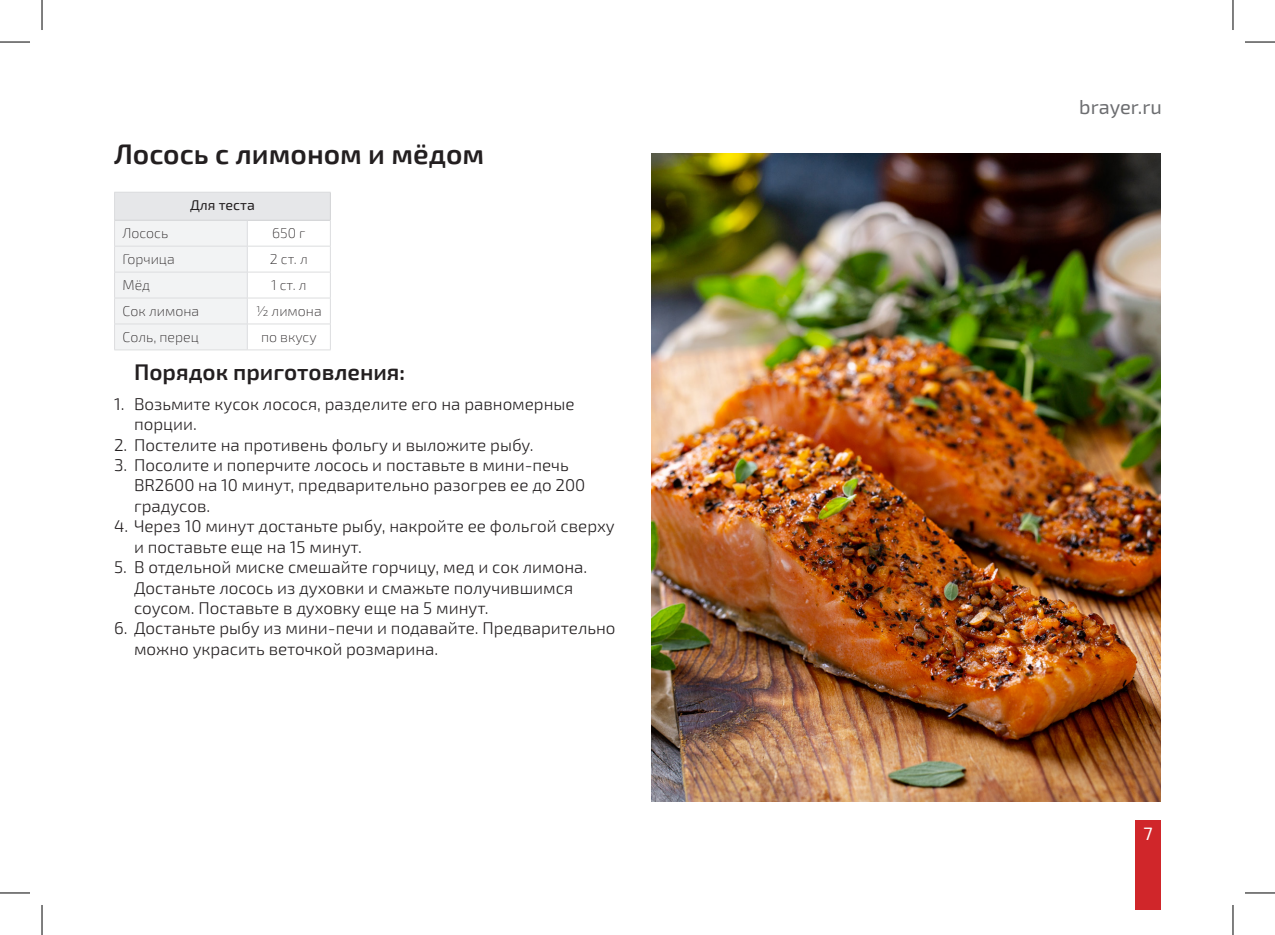
<style>
.page{position:relative;width:1275px;height:935px;background:#fff}
.page>*{position:absolute;margin:0;border:0;box-sizing:border-box;transform-origin:0 0}
.t1{font:600 28.4px "Exo 2";color:#231f20}
.t2{font:600 22.6px "Exo 2";color:#231f20}
.t3{font:20px "Exo 2.0";color:#6c6d70}
.t4{font:18px "Exo 2";color:#fff}
.t5{font:300 17px/20.4px "Exo 2.0";color:#231f20}
.t6{font:200 14.2px "Exo 2.0";color:#231f20}
.t7{font:14.2px "Exo 2.0";color:#231f20}
</style>
<div class="page">
<div style="left:1135px;top:820px;width:26px;height:89px;background:#d0262a"></div>
<div style="left:115px;top:192px;width:215px;height:28px;background:#e6e7e9"></div>
<hr style="left:247px;top:192px;width:84px;height:1px;background:#dcdddf">
<hr style="left:247px;top:220px;width:84px;height:1px;background:#d1d2d4">
<hr style="left:247px;top:246px;width:84px;height:1px;background:#dcdddf">
<hr style="left:247px;top:272px;width:84px;height:1px;background:#dcdddf">
<hr style="left:247px;top:298px;width:84px;height:1px;background:#dcdddf">
<hr style="left:247px;top:323px;width:84px;height:1px;background:#dcdddf">
<svg style="left:114px;top:192px;width:134px;height:157px"></svg>
<svg style="left:330px;top:193px;width:1px;height:156px"></svg>
<hr style="left:114px;top:349px;width:133px;height:1px;background:#dcdddf">
<hr style="left:247px;top:349px;width:84px;height:1px;background:#dcdddf">
<img style="left:651px;top:154px;width:510px;height:647px">
<hr style="left:0;top:42px;width:30px;height:1px;background:#000">
<hr style="left:1245px;top:42px;width:30px;height:1px;background:#000">
<hr style="left:0;top:892px;width:30px;height:1px;background:#000">
<hr style="left:1245px;top:892px;width:30px;height:1px;background:#000">
<hr style="left:42px;top:0;width:1px;height:30px;background:#000">
<hr style="left:42px;top:904px;width:1px;height:30px;background:#000">
<hr style="left:1232px;top:0;width:1px;height:30px;background:#000">
<hr style="left:1232px;top:904px;width:1px;height:30px;background:#000">
<h1 class="t1" style="left:114px;top:137px;width:372px">Лосось с лимоном и мёдом</h1>
<p class="t7" style="left:190px;top:197px;width:66px">Для теста</p>
<p class="t6" style="left:123px;top:225px;width:47px">Лосось</p>
<p class="t6" style="left:272px;top:225px;width:35px">650 г</p>
<p class="t6" style="left:123px;top:251px;width:54px">Горчица</p>
<p class="t6" style="left:270px;top:251px;width:39px">2 ст. л</p>
<p class="t6" style="left:123px;top:277px;width:29px">Мёд</p>
<p class="t6" style="left:271px;top:277px;width:37px">1 ст. л</p>
<p class="t6" style="left:123px;top:303px;width:78px">Сок лимона</p>
<p class="t6" style="left:256px;top:303px;width:67px">½ лимона</p>
<p class="t6" style="left:123px;top:329px;width:78px">Соль, перец</p>
<p class="t6" style="left:261px;top:329px;width:57px">по вкусу</p>
<h2 class="t2" style="left:134px;top:359px;width:273px">Порядок приготовления:</h2>
<p class="t5" style="left:134px;top:394px;width:442px;text-indent:-20px">1. Возьмите кусок лосося, разделите его на равномерные порции.</p>
<p class="t5" style="left:114px;top:435px;width:421px">2. Постелите на противень фольгу и выложите рыбу.</p>
<p class="t5" style="left:134px;top:455px;width:453px;text-indent:-20px">3. Посолите и поперчите лосось и поставьте в мини-печь<br>BR2600 на 10 минут, предварительно разогрев ее до 200 градусов.</p>
<p class="t5" style="left:134px;top:516px;width:482px;text-indent:-20px">4. Через 10 минут достаньте рыбу, накройте ее фольгой сверху и поставьте еще на 15 минут.</p>
<p class="t5" style="left:134px;top:557px;width:455px;text-indent:-20px">5. В отдельной миске смешайте горчицу, мед и сок лимона.<br>Достаньте лосось из духовки и смажьте получившимся соусом. Поставьте в духовку еще на 5 минут.</p>
<p class="t5" style="left:134px;top:618px;width:483px;text-indent:-20px">6. Достаньте рыбу из мини-печи и подавайте. Предварительно можно украсить веточкой розмарина.</p>
<p class="t3" style="left:1079px;top:95px;width:84px">brayer.ru</p>
<p class="t4" style="left:1143px;top:822px;width:11px">7</p>
</div>
